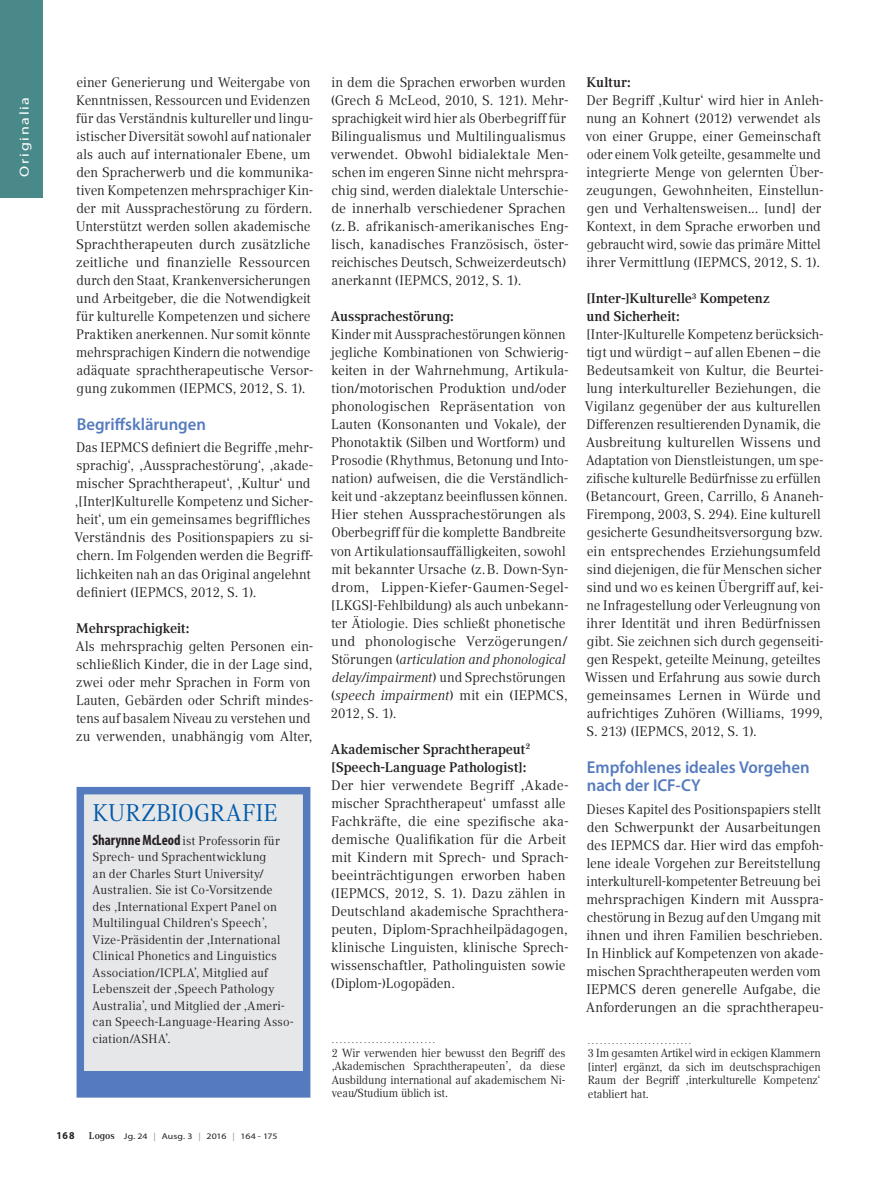
<style>
.page{position:relative;width:893px;height:1191px;background:#fff}
.page>*{position:absolute;margin:0;border:0;box-sizing:border-box;transform-origin:0 0}
.t1{font:24px "Compatil Text LT Pro";letter-spacing:.01em;color:#015aaa;scale:.96 1}
.t2{font:600 17.25px/18.8px "Myriad Pro";letter-spacing:-.005em;color:#557bbe}
.t3{font:13.8px/18px "Compatil Text LT Pro";letter-spacing:-.005em;color:#231f20;scale:.96 1}
.t4{font:13.8px/18px "Compatil Text LT Pro";letter-spacing:-.005em;color:#231f20;scale:.95 1}
.t5{font:13.8px/18px "Compatil Text LT Pro";letter-spacing:-.005em;color:#231f20;scale:.94 1}
.t6{font:13.8px/18px "Compatil Text LT Pro";letter-spacing:-.005em;color:#231f20}
.t7{font:700 13.8px/18px "Compatil Text LT Pro";letter-spacing:-.01em;color:#231f20;scale:.96 1}
.t8{font:13.2px "Myriad Pro";letter-spacing:.105em;color:#fff;scale:1.21 1}
.t9{font:12.3px/16.5px "Compatil Text LT Pro";letter-spacing:.01em;color:#231f20}
.t10{font:11.7px/13.5px "Compatil Text LT Pro";letter-spacing:-.01em;color:#231f20;text-align:justify;scale:.94 1}
.t11{font:700 10.5px "Myriad Pro";color:#231f20;scale:.94 1}
.t12{font:9px "Compatil Text LT Pro";color:#231f20;scale:.94 1}
.t13{font:8.4px "Myriad Pro";letter-spacing:-.005em;color:#231f20;scale:1.18 1}
.s1{font-family:"Myriad Pro";font-weight:700;font-stretch:condensed;font-size:15px}
.s2{font-family:"Compatil Text LT Pro";font-weight:700;font-size:9.75px}
.s3{color:#939598}
.s4{font-style:italic}
</style>
<div class="page">
<div style="left:0;top:0;width:43px;height:198px;background:#498989"></div>
<div style="left:80px;top:790px;width:227px;height:303px;background:#e6e7e9"></div>
<div style="left:77px;top:787px;width:233px;height:310px;border:8px solid #557bbe"></div>
<div style="left:83px;top:1071px;width:220px;height:21px;background:#557bbe"></div>
<p class="t8" style="left:16px;top:176px;width:67px;rotate:-90deg">Originalia</p>
<p class="t3" style="left:76px;top:73px;width:249px">einer Generierung und Weitergabe von Kenntnissen, Ressourcen und Evidenzen für das Verständnis kultureller und lingu&shy;istischer Diversität sowohl auf nationaler als auch auf internationaler Ebene, um den Spracherwerb und die kommunika&shy;tiven Kompetenzen mehrsprachiger Kin&shy;der mit Aussprachestörung zu fördern.<br>Unterstützt werden sollen akademische Sprachtherapeuten durch zusätzliche zeitliche und finanzielle Ressourcen durch den Staat, Krankenversicherungen und Arbeitgeber, die die Notwendigkeit für kulturelle Kompetenzen und sichere Praktiken anerkennen. Nur somit könnte mehrsprachigen Kindern die notwendige adäquate sprachtherapeutische Versor&shy;gung zukommen (IEPMCS, 2012, S. 1).</p>
<p class="t2" style="left:77px;top:414px;width:131px">Begriffsklärungen</p>
<p class="t4" style="left:75px;top:439px;width:253px">Das IEPMCS definiert die Begriffe ‚mehr&shy;sprachig‘, ‚Aussprachestörung‘, ‚akade&shy;mischer Sprachtherapeut‘, ‚Kultur‘ und ‚[Inter]Kulturelle Kompetenz und Sicher&shy;heit‘, um ein gemeinsames begriffliches Verständnis des Positionspapiers zu si&shy;chern. Im Folgenden werden die Begriff&shy;lichkeiten nah an das Original angelehnt definiert (IEPMCS, 2012, S. 1).</p>
<p class="t7" style="left:76px;top:619px;width:119px">Mehrsprachigkeit:</p>
<p class="t3" style="left:76px;top:637px;width:249px">Als mehrsprachig gelten Personen ein&shy;schließlich Kinder, die in der Lage sind, zwei oder mehr Sprachen in Form von Lauten, Gebärden oder Schrift mindes&shy;tens auf basalem Niveau zu verstehen und zu verwenden, unabhängig vom Alter,</p>
<h1 class="t1" style="left:93px;top:798px;width:194px">KURZBIOGRAFIE</h1>
<p class="t9" style="left:93px;top:832px;width:203px"><span class="s1">Sharynne McLeod</span> ist Professorin für Sprech- und Sprachentwicklung<br>an der Charles Sturt University/ Australien. Sie ist Co-Vorsitzende des ‚International Expert Panel on Multilingual Children‘s Speech’, Vize-Präsidentin der ‚International Clinical Phonetics and Linguistics Association/ICPLA’, Mitglied auf Lebenszeit der ‚Speech Pathology Australia’, und Mitglied der ‚Ameri&shy;can Speech-Language-Hearing Asso&shy;ciation/ASHA’.</p>
<p class="t11" style="left:57px;top:1128px;width:21px">168</p>
<p class="t13" style="left:89px;top:1131px;width:161px"><span class="s2">Logos</span> Jg. 24 <span class="s3">|</span> Ausg. 3 <span class="s3">|</span> 2016 <span class="s3">|</span> 164 - 175</p>
<p class="t3" style="left:331px;top:73px;width:249px">in dem die Sprachen erworben wurden (Grech &amp; McLeod, 2010, S. 121). Mehr&shy;sprachigkeit wird hier als Oberbegriff für Bilingualismus und Multilingualismus verwendet. Obwohl bidialektale Men&shy;schen im engeren Sinne nicht mehrspra&shy;chig sind, werden dialektale Unterschie&shy;de innerhalb verschiedener Sprachen (z.B. afrikanisch-amerikanisches Eng&shy;lisch, kanadisches Französisch, öster&shy;reichisches Deutsch, Schweizerdeutsch) anerkannt (IEPMCS, 2012, S. 1).</p>
<p class="t7" style="left:331px;top:307px;width:130px">Aussprachestörung:</p>
<p class="t5" style="left:331px;top:325px;width:255px">Kinder mit Aussprachestörungen können jegliche Kombinationen von Schwierig&shy;keiten in der Wahrnehmung, Artikula&shy;tion/motorischen Produktion und/oder phonologischen Repräsentation von Lauten (Konsonanten und Vokale), der Phonotaktik (Silben und Wortform) und Prosodie (Rhythmus, Betonung und Into&shy;nation) aufweisen, die die Verständlich&shy;keit und -akzeptanz beeinflussen können.<br>Hier stehen Aussprachestörungen als Oberbegriff für die komplette Bandbreite von Artikulationsauffälligkeiten, sowohl mit bekannter Ursache (z.B. Down-Syn&shy;drom, Lippen-Kiefer-Gaumen-Segel-[LKGS]-Fehlbildung) als auch unbekann&shy;ter Ätiologie. Dies schließt phonetische und phonologische Verzögerungen/ Störungen (<span class="s4">articulation and phonological delay/impairment</span>) und Sprechstörungen (<span class="s4">speech impairment</span>) mit ein (IEPMCS, 2012, S. 1).</p>
<p class="t7" style="left:331px;top:740px;width:209px">Akademischer Sprachtherapeut<sup>2 </sup>[Speech-Language Pathologist]:</p>
<p class="t6" style="left:331px;top:776px;width:240px">Der hier verwendete Begriff ‚Akade&shy;mischer Sprachtherapeut‘ umfasst alle Fachkräfte, die eine spezifische aka&shy;demische Qualifikation für die Arbeit mit Kindern mit Sprech- und Sprach&shy;beeinträchtigungen erworben haben (IEPMCS, 2012, S. 1). Dazu zählen in Deutschland akademische Sprachthera&shy;peuten, Diplom-Sprachheilpädagogen, klinische Linguisten, klinische Sprech&shy;wissenschaftler, Patholinguisten sowie (Diplom-)Logopäden.</p>
<p class="t12" style="left:332px;top:1035px;width:112px">..........................</p>
<p class="t10" style="left:332px;top:1046px;width:250px">2 Wir verwenden hier bewusst den Begriff des ‚Akademischen Sprachtherapeuten’, da diese Ausbildung international auf akademischem Ni&shy;veau/Studium üblich ist.</p>
<p class="t7" style="left:586px;top:73px;width:48px">Kultur:</p>
<p class="t3" style="left:586px;top:91px;width:249px">Der Begriff ‚Kultur‘ wird hier in Anleh&shy;nung an Kohnert (2012) verwendet als von einer Gruppe, einer Gemeinschaft oder einem Volk geteilte, gesammelte und integrierte Menge von gelernten Über&shy;zeugungen, Gewohnheiten, Einstellun&shy;gen und Verhaltensweisen... [und] der Kontext, in dem Sprache erworben und gebraucht wird, sowie das primäre Mittel ihrer Vermittlung (IEPMCS, 2012, S. 1).</p>
<p class="t7" style="left:586px;top:289px;width:193px">[Inter-]Kulturelle<sup>3</sup> Kompetenz und Sicherheit:</p>
<p class="t4" style="left:585px;top:325px;width:253px">[Inter-]Kulturelle Kompetenz berücksich&shy;tigt und würdigt – auf allen Ebenen – die Bedeutsamkeit von Kultur, die Beurtei&shy;lung interkultureller Beziehungen, die Vigilanz gegenüber der aus kulturellen Differenzen resultierenden Dynamik, die Ausbreitung kulturellen Wissens und Adaptation von Dienstleistungen, um spe&shy;zifische kulturelle Bedürfnisse zu erfüllen (Betancourt, Green, Carrillo, &amp; Ananeh-Firempong, 2003, S. 294). Eine kulturell gesicherte Gesundheitsversorgung bzw. ein entsprechendes Erziehungsumfeld sind diejenigen, die für Menschen sicher sind und wo es keinen Übergriff auf, kei&shy;ne Infragestellung oder Verleugnung von ihrer Identität und ihren Bedürfnissen gibt. Sie zeichnen sich durch gegenseiti&shy;gen Respekt, geteilte Meinung, geteiltes Wissen und Erfahrung aus sowie durch gemeinsames Lernen in Würde und aufrichtiges Zuhören (Williams, 1999, S. 213) (IEPMCS, 2012, S. 1).</p>
<p class="t2" style="left:587px;top:757px;width:224px">Empfohlenes ideales Vorgehen nach der ICF-CY</p>
<p class="t3" style="left:586px;top:800px;width:249px">Dieses Kapitel des Positionspapiers stellt den Schwerpunkt der Ausarbeitungen des IEPMCS dar. Hier wird das empfoh&shy;lene ideale Vorgehen zur Bereitstellung interkulturell-kompetenter Betreuung bei mehrsprachigen Kindern mit Ausspra&shy;chestörung in Bezug auf den Umgang mit ihnen und ihren Familien beschrieben.<br>In Hinblick auf Kompetenzen von akade&shy;mischen Sprachtherapeuten werden vom IEPMCS deren generelle Aufgabe, die Anforderungen an die sprachtherapeu-</p>
<p class="t12" style="left:588px;top:1035px;width:112px">..........................</p>
<p class="t10" style="left:588px;top:1046px;width:249px">3 Im gesamten Artikel wird in eckigen Klammern [inter] ergänzt, da sich im deutschsprachigen Raum der Begriff ‚interkulturelle Kompetenz‘ etabliert hat.</p>
</div>
